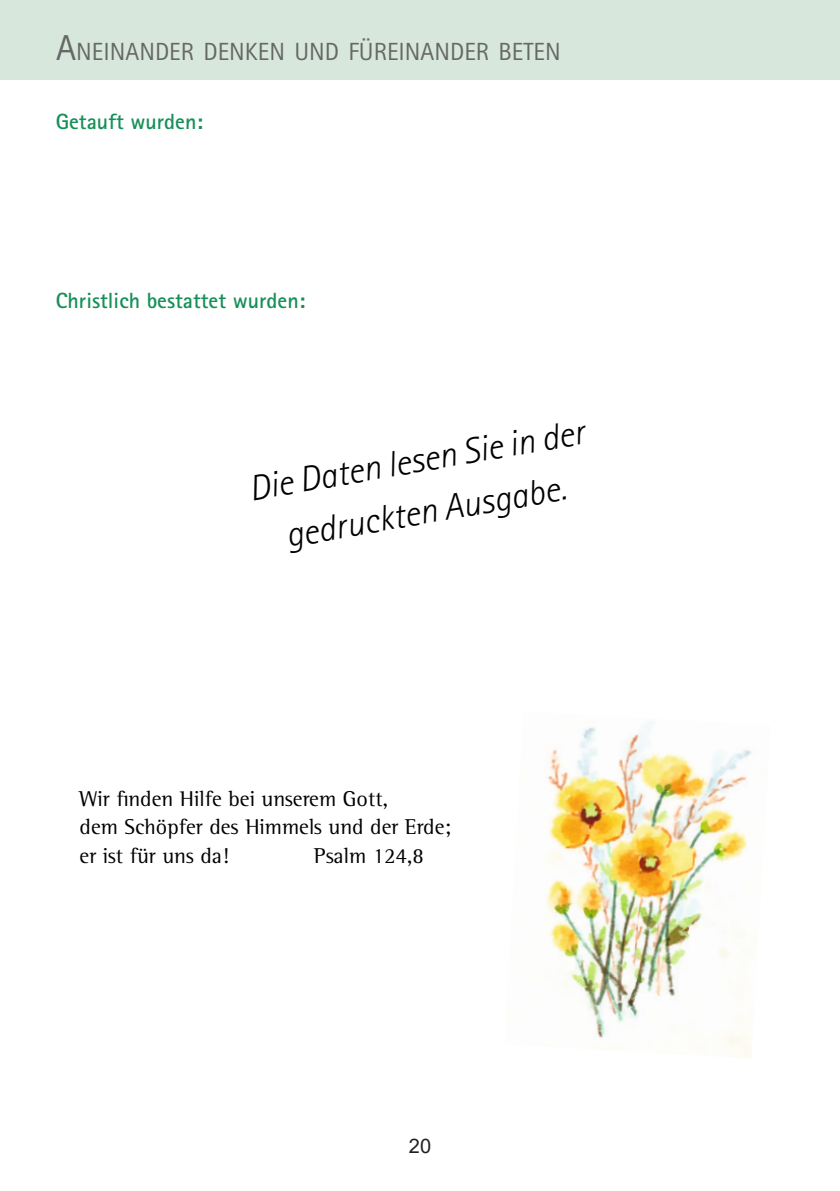
<style>
.page{position:relative;width:840px;height:1191px;background:#fff}
.page>*{position:absolute;margin:0;border:0;box-sizing:border-box;transform-origin:0 0}
.t1{font:italic 300 36px/52px "Rotis Sans Serif Pro";color:#000002;text-align:center}
.t2{font:24.8px "Rotis Sans Serif Pro";color:#666868}
.t3{font:22px/28.4px "Rotis Semi Serif Pro";color:#000002}
.t4{font:700 22px "Rotis Sans Serif Pro";color:#169057}
.t5{font:20px "Arial";color:#231f20}
.s1{font-size:36px}
</style>
<div class="page">
<div style="left:0;top:0;width:839px;height:79px;background:#d8e7db"></div>
<img style="left:545px;top:721px;width:207px;height:337px">
<p class="t2" style="left:56px;top:43px;width:505px"><span class="s1">A</span>NEINANDER DENKEN UND FÜREINANDER BETEN</p>
<p class="t4" style="left:56px;top:113px;width:149px">Getauft wurden:</p>
<p class="t4" style="left:56px;top:292px;width:251px">Christlich bestattet wurden:</p>
<h1 class="t1" style="left:245px;top:469px;width:341px;rotate:-10deg">Die Daten lesen Sie in der gedruckten Ausgabe.</h1>
<p class="t3" style="left:80px;top:787px;width:373px">Wir finden Hilfe bei unserem Gott,<br>dem Schöpfer des Himmels und der Erde; er ist für uns da!</p>
<p class="t3" style="left:314px;top:844px;width:111px">Psalm 124,8</p>
<p class="t5" style="left:408px;top:1138px;width:24px">20</p>
</div>
